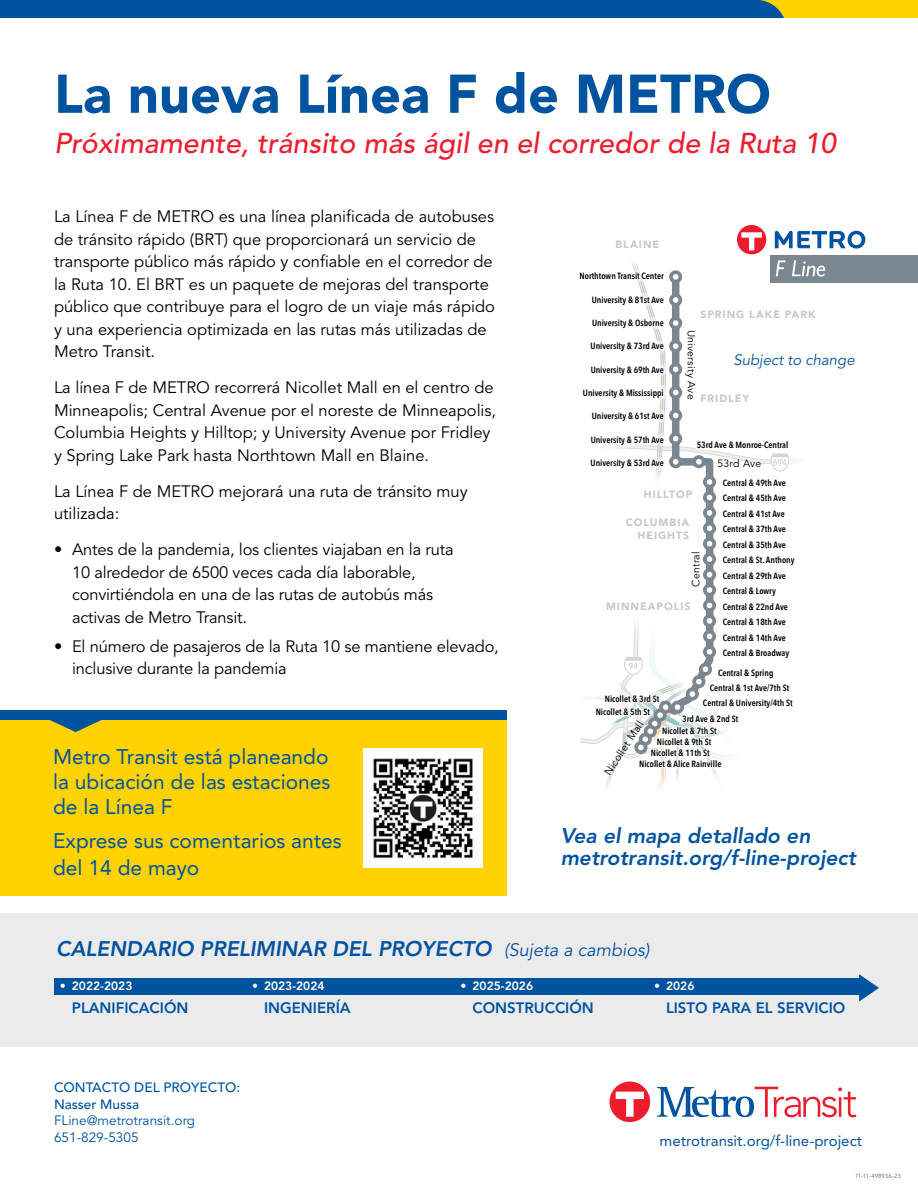
<style>
.page{position:relative;width:918px;height:1188px;background:#fff}
.page>*{position:absolute;margin:0;border:0;box-sizing:border-box;transform-origin:0 0}
.t1{font:900 54px "Avenir LT Std";color:#00539f}
.t2{font:italic 500 28.5px "Avenir LT Std";color:#ed1c2e}
.t3{font:italic 800 21px/22.2px "Avenir LT Std";color:#00539f}
.t4{font:21px/25.2px "Avenir LT Std";color:#00539f;text-align:justify}
.Body{font:16.5px/22.5px "Avenir LT Std";color:#000}
.Body_-_bullets_-_lev{font:16.5px/22.5px "Avenir LT Std";letter-spacing:-.01em;color:#000}
.Timeline_phase_-_Bod{font:800 15px "Avenir LT Std";color:#00539f}
.URL_under_logo_-_fro{font:15px "Avenir LT Std";color:#00539f}
.t5{font:italic 15px "Avenir LT Std";color:#00539f}
.Contact_-_Body{font:13.5px/16.5px "Avenir LT Std";color:#00539f}
.Contact_-_Name{font:500 13.5px/16.5px "Avenir LT Std";color:#00539f}
.Timeline_year_-_H4{font:800 12px "Avenir LT Std";color:#fff}
.t6{font:900 10.5px/12.6px "Avenir LT Std";letter-spacing:.095em;color:#c7c8ca;text-align:right}
.t7{font:10.5px "Avenir LT Std";letter-spacing:.025em;color:#000}
.t8{font:600 condensed 9px/15.5px "Avenir Next LT Pro";color:#000}
.t9{font:6px "Avenir LT Std";letter-spacing:.01em;color:#636466}
.s1{font-weight:400;font-size:18px}
</style>
<div class="page">
<div style="left:0;top:0;width:875px;height:18px;background:#00539f"></div>
<svg style="left:759px;top:0;width:159px;height:18px;background:#e3c411"></svg>
<div style="left:771px;top:255px;width:147px;height:27px;background:#7a8690"></div>
<svg style="left:580px;top:260px;width:245px;height:529px"></svg>
<svg style="left:775px;top:231px;width:90px;height:18px"></svg>
<div style="left:737px;top:225px;width:29px;height:29px;background:#ed1b2e;border-radius:50%"></div>
<svg style="left:741px;top:232px;width:21px;height:18px"></svg>
<div style="left:0;top:913px;width:918px;height:134px;background:#ecebec"></div>
<div style="left:54px;top:978px;width:212px;height:17px;background:#00539f"></div>
<div style="left:246px;top:978px;width:212px;height:17px;background:#00539f"></div>
<div style="left:455px;top:978px;width:211px;height:17px;background:#00539f"></div>
<div style="left:648px;top:978px;width:212px;height:17px;background:#00539f"></div>
<svg style="left:859px;top:974px;width:20px;height:28px"></svg>
<svg style="left:657px;top:1087px;width:199px;height:30px"></svg>
<div style="left:610px;top:1082px;width:40px;height:40px;background:#ed1b2e;border-radius:50%"></div>
<svg style="left:616px;top:1092px;width:28px;height:25px"></svg>
<div style="left:0;top:710px;width:507px;height:176px;background:#00539f"></div>
<div style="left:0;top:720px;width:507px;height:175px;background:#ffd200"></div>
<svg style="left:50px;top:720px;width:52px;height:12px"></svg>
<img style="left:364px;top:748px;width:118px;height:119px">
<h1 class="t1" style="left:54px;top:61px;width:718px">La nueva Línea F de METRO</h1>
<h2 class="t2" style="left:54px;top:127px;width:783px">Próximamente, tránsito más ágil en el corredor de la Ruta 10</h2>
<p class="Body" style="left:54px;top:206px;width:442px">La Línea F de METRO es una línea planificada de autobuses de tránsito rápido (BRT) que proporcionará un servicio de transporte público más rápido y confiable en el corredor de la Ruta 10. El BRT es un paquete de mejoras del transporte público que contribuye para el logro de un viaje más rápido y una experiencia optimizada en las rutas más utilizadas de Metro Transit.</p>
<p class="Body" style="left:54px;top:377px;width:444px">La línea F de METRO recorrerá Nicollet Mall en el centro de Minneapolis; Central Avenue por el noreste de Minneapolis, Columbia Heights y Hilltop; y University Avenue por Fridley y Spring Lake Park hasta Northtown Mall en Blaine.</p>
<p class="Body" style="left:54px;top:480px;width:415px">La Línea F de METRO mejorará una ruta de tránsito muy utilizada:</p>
<p class="Body_-_bullets_-_lev" style="left:72px;top:539px;width:383px;text-indent:-18px">• Antes de la pandemia, los clientes viajaban en la ruta 10 alrededor de 6500 veces cada día laborable, convirtiéndola en una de las rutas de autobús más activas de Metro Transit.</p>
<p class="Body_-_bullets_-_lev" style="left:72px;top:635px;width:428px;text-indent:-18px">• El número de pasajeros de la Ruta 10 se mantiene elevado, inclusive durante la pandemia</p>
<p class="t4" style="left:53px;top:744px;width:279px">Metro Transit está planeando la ubicación de las estaciones de la Línea F</p>
<p class="t4" style="left:53px;top:828px;width:290px;line-height:27px">Exprese sus comentarios antes del 14 de mayo</p>
<p class="t6" style="left:615px;top:238px;width:45px">BLAINE</p>
<p class="t8" style="left:580px;top:268px;width:86px">Northtown Transit Center</p>
<p class="t8" style="left:592px;top:292px;width:73px">University &amp; 81st Ave</p>
<p class="t8" style="left:592px;top:315px;width:73px">University &amp; Osborne</p>
<p class="t8" style="left:591px;top:339px;width:75px">University &amp; 73rd Ave</p>
<p class="t8" style="left:591px;top:362px;width:75px">University &amp; 69th Ave</p>
<p class="t8" style="left:583px;top:385px;width:82px">University &amp; Mississippi</p>
<p class="t8" style="left:592px;top:408px;width:73px">University &amp; 61st Ave</p>
<p class="t6" style="left:700px;top:308px;width:117px">SPRING LAKE PARK</p>
<p class="t7" style="left:697px;top:330px;width:71px;rotate:90deg">University Ave</p>
<p class="t5" style="left:733px;top:351px;width:123px">Subject to change</p>
<p class="t6" style="left:700px;top:392px;width:50px">FRIDLEY</p>
<p class="t8" style="left:591px;top:432px;width:75px">University &amp; 57th Ave</p>
<p class="t8" style="left:591px;top:455px;width:75px">University &amp; 53rd Ave</p>
<p class="t8" style="left:697px;top:437px;width:93px">53rd Ave &amp; Monroe-Central</p>
<p class="t8" style="left:723px;top:475px;width:65px">Central &amp; 49th Ave<br>Central &amp; 45th Ave<br>Central &amp; 41st Ave<br>Central &amp; 37th Ave<br>Central &amp; 35th Ave</p>
<p class="t8" style="left:723px;top:568px;width:68px">Central &amp; 29th Ave<br>Central &amp; Lowry<br>Central &amp; 22nd Ave<br>Central &amp; 18th Ave<br>Central &amp; 14th Ave<br>Central &amp; Broadway</p>
<p class="t8" style="left:703px;top:665px;width:91px;line-height:14.9px;text-align:center">Central &amp; Spring<br>Central &amp; 1st Ave/7th St<br>Central &amp; University/4th St</p>
<p class="t8" style="left:682px;top:711px;width:58px">3rd Ave &amp; 2nd St</p>
<p class="t8" style="left:639px;top:756px;width:84px">Nicollet &amp; Alice Rainville</p>
<p class="t7" style="left:717px;top:457px;width:46px">53rd Ave</p>
<p class="t6" style="left:644px;top:488px;width:50px">HILLTOP</p>
<p class="t6" style="left:626px;top:516px;width:65px">COLUMBIA<br>HEIGHTS</p>
<p class="t7" style="left:690px;top:587px;width:37px;rotate:-90deg">Central</p>
<p class="t8" style="left:723px;top:552px;width:73px">Central &amp; St. Anthony</p>
<p class="t6" style="left:606px;top:600px;width:86px">MINNEAPOLIS</p>
<p class="t8" style="left:596px;top:692px;width:65px;line-height:13px;text-indent:9px">Nicollet &amp; 3rd St<br>Nicollet &amp; 5th St</p>
<p class="t7" style="left:602px;top:771px;width:64px;rotate:-56deg">Nicollet Mall</p>
<p class="t8" style="left:662px;top:723px;width:56px">Nicollet &amp; 7th St</p>
<p class="t8" style="left:657px;top:734px;width:56px">Nicollet &amp; 9th St</p>
<p class="t8" style="left:651px;top:745px;width:60px">Nicollet &amp; 11th St</p>
<h3 class="t3" style="left:561px;top:825px;width:297px">Vea el mapa detallado en metrotransit.org/f-line-project</h3>
<h3 class="t3" style="left:56px;top:938px;width:595px">CALENDARIO PRELIMINAR DEL PROYECTO <span class="s1">(Sujeta a cambios)</span></h3>
<h4 class="Timeline_year_-_H4" style="left:60px;top:979px;width:74px">• 2022-2023</h4>
<p class="Timeline_phase_-_Bod" style="left:72px;top:999px;width:118px">PLANIFICACIÓN</p>
<h4 class="Timeline_year_-_H4" style="left:252px;top:979px;width:74px">• 2023-2024</h4>
<p class="Timeline_phase_-_Bod" style="left:264px;top:999px;width:88px">INGENIERÍA</p>
<h4 class="Timeline_year_-_H4" style="left:461px;top:979px;width:74px">• 2025-2026</h4>
<p class="Timeline_phase_-_Bod" style="left:473px;top:999px;width:123px">CONSTRUCCIÓN</p>
<h4 class="Timeline_year_-_H4" style="left:654px;top:979px;width:42px">• 2026</h4>
<p class="Timeline_phase_-_Bod" style="left:666px;top:999px;width:181px">LISTO PARA EL SERVICIO</p>
<h4 class="Contact_-_Name" style="left:54px;top:1079px;width:188px">CONTACTO DEL PROYECTO:<br>Nasser Mussa</h4>
<p class="Contact_-_Body" style="left:54px;top:1112px;width:143px">FLine@metrotransit.org<br>651-829-5305</p>
<p class="URL_under_logo_-_fro" style="left:660px;top:1132px;width:204px">metrotransit.org/f-line-project</p>
<p class="t9" style="left:855px;top:1172px;width:47px">11-11-498936-23</p>
</div>
